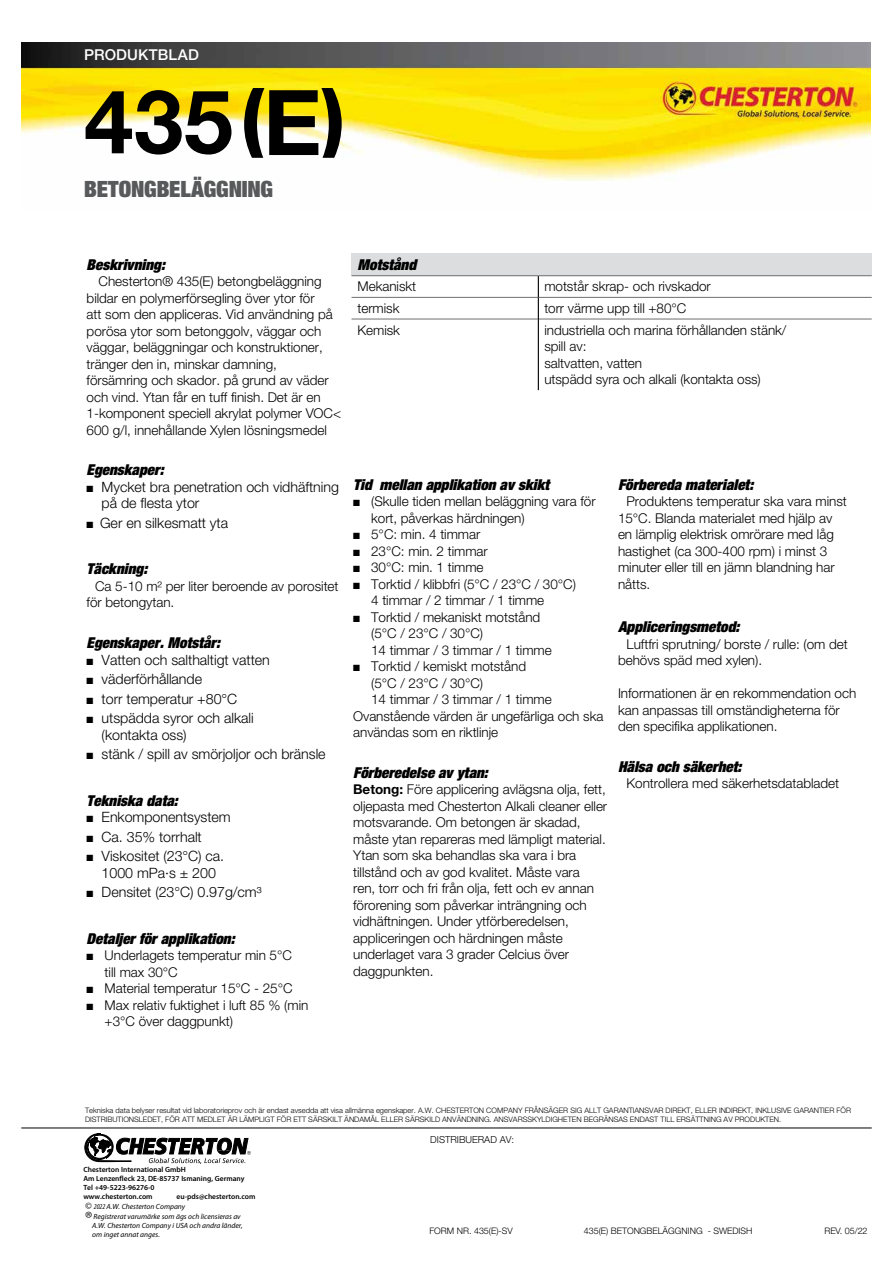
<style>
.page{position:relative;width:893px;height:1263px;background:#fff}
.page>*{position:absolute;margin:0;border:0;box-sizing:border-box;transform-origin:0 0}
.t1{font:700 88.5px "Helvetica Neue LT Std";color:#000}
.t2{font:900 condensed 22.5px "Helvetica Neue LT Std";letter-spacing:-.005em;color:#58595b}
.t3{font:italic 300 condensed 19.5px "Myriad Pro";color:#000}
.t4{font:italic 900 condensed 15px "Helvetica Neue LT Std";color:#000}
.t5{font:500 15px "Helvetica Neue LT Std";letter-spacing:.01em;color:#fff}
.t6{font:300 14.25px/16.5px "Helvetica Neue LT Std";letter-spacing:-.005em;color:#000}
.t7{font:300 13.5px/16.5px "Helvetica Neue LT Std";letter-spacing:-.005em;color:#000}
.t8{font:300 9.6px "Helvetica Neue LT Std";color:#000}
.t9{font:300 9px "Helvetica Neue LT Std";color:#000}
.t10{font:300 7.5px/9px "Helvetica Neue LT Std";color:#000}
.t11{font:600 7.5px/9px "Myriad Pro";color:#000}
.t12{font:italic 7.5px/9px "Myriad Pro";color:#000}
.s1{font-weight:700}
.s2{font-weight:400;font-style:italic;font-stretch:condensed;font-size:9.75px}
.s3{font-weight:400;font-style:italic;font-stretch:condensed}
.s4{font-weight:400;font-style:italic}
</style>
<div class="page">
<img style="left:21px;top:43px;width:849px;height:138px">
<svg style="left:85px;top:1133px;width:166px;height:31px"></svg>
<hr style="left:21px;top:1127px;width:851px;height:1px;background:#000">
<svg style="left:244px;top:88px;width:98px;height:70px;background:#706a3a"></svg>
<div style="left:351px;top:253px;width:521px;height:23px;background:#dcddde"></div>
<hr style="left:351px;top:275px;width:187px;height:1px;background:#6d6e71">
<hr style="left:538px;top:275px;width:334px;height:1px;background:#6d6e71">
<hr style="left:351px;top:297px;width:187px;height:1px;background:#6d6e71">
<hr style="left:539px;top:297px;width:333px;height:1px;background:#6d6e71">
<hr style="left:351px;top:319px;width:187px;height:1px;background:#6d6e71">
<hr style="left:539px;top:319px;width:333px;height:1px;background:#6d6e71">
<svg style="left:538px;top:276px;width:1px;height:43px"></svg>
<hr style="left:538px;top:319px;width:1px;height:71px;background:#000">
<p class="t5" style="left:84px;top:46px;width:116px">PRODUKTBLAD</p>
<h1 class="t1" style="left:84px;top:67px;width:150px">435</h1>
<h2 class="t2" style="left:84px;top:175px;width:190px">BETONGBELÄGGNING</h2>
<p class="t4" style="left:87px;top:255px;width:80px">Beskrivning:</p>
<p class="t7" style="left:87px;top:273px;width:256px;text-indent:12px">Chesterton® 435(E) betongbeläggning bildar en polymerförsegling över ytor för<br>att som den appliceras. Vid användning på porösa ytor som betonggolv, väggar och väggar, beläggningar och konstruktioner, tränger den in, minskar damning, försämring och skador. på grund av väder och vind. Ytan får en tuff finish. Det är en 1-komponent speciell akrylat polymer VOC&lt; 600 g/l, innehållande Xylen lösningsmedel</p>
<p class="t4" style="left:87px;top:460px;width:78px">Egenskaper:</p>
<p class="t6" style="left:102px;top:478px;width:239px;text-indent:-15px">■ Mycket bra penetration och vidhäftning på de flesta ytor</p>
<p class="t6" style="left:87px;top:514px;width:143px">■ Ger en silkesmatt yta</p>
<p class="t4" style="left:87px;top:559px;width:62px">Täckning:</p>
<p class="t7" style="left:87px;top:578px;width:253px;text-indent:9px">Ca 5-10 m² per liter beroende av porositet för betongytan.</p>
<p class="t4" style="left:87px;top:633px;width:135px">Egenskaper. Motstår:</p>
<p class="t6" style="left:87px;top:651px;width:185px">■ Vatten och salthaltigt vatten</p>
<p class="t6" style="left:87px;top:670px;width:117px">■ väderförhållande</p>
<p class="t6" style="left:87px;top:690px;width:152px">■ torr temperatur +80°C</p>
<p class="t6" style="left:102px;top:709px;width:154px;text-indent:-15px">■ utspädda syror och alkali (kontakta oss)</p>
<p class="t6" style="left:87px;top:745px;width:241px">■ stänk / spill av smörjoljor och bränsle</p>
<p class="t4" style="left:87px;top:790px;width:93px">Tekniska data:</p>
<p class="t6" style="left:87px;top:808px;width:146px">■ Enkomponentsystem</p>
<p class="t6" style="left:87px;top:828px;width:117px">■ Ca. 35% torrhalt</p>
<p class="t6" style="left:87px;top:847px;width:139px;text-align:center">■ Viskositet (23°C) ca.<br>1000 mPa·s ± 200</p>
<p class="t6" style="left:87px;top:883px;width:176px">■ Densitet (23°C) 0.97g/cm³</p>
<p class="t4" style="left:87px;top:928px;width:150px">Detaljer för applikation:</p>
<p class="t7" style="left:105px;top:947px;width:189px;text-indent:-18px">■ Underlagets temperatur min 5°C till max 30°C</p>
<p class="t7" style="left:87px;top:980px;width:207px">■ Material temperatur 15°C - 25°C</p>
<p class="t7" style="left:105px;top:996px;width:205px;text-indent:-18px">■ Max relativ fuktighet i luft 85 % (min +3°C över daggpunkt)</p>
<p class="t4" style="left:357px;top:255px;width:60px">Motstånd</p>
<p class="t7" style="left:357px;top:278px;width:60px">Mekaniskt</p>
<p class="t7" style="left:544px;top:278px;width:168px">motstår skrap- och rivskador</p>
<p class="t7" style="left:357px;top:300px;width:43px">termisk</p>
<p class="t7" style="left:544px;top:300px;width:144px">torr värme upp till +80°C</p>
<p class="t7" style="left:357px;top:321px;width:44px">Kemisk</p>
<p class="t7" style="left:544px;top:321px;width:244px">industriella och marina förhållanden stänk/ spill av:<br>saltvatten, vatten<br>utspädd syra och alkali (kontakta oss)</p>
<p class="t4" style="left:353px;top:475px;width:198px">Tid mellan applikation av skikt</p>
<p class="t7" style="left:371px;top:493px;width:226px;text-indent:-18px">■ (Skulle tiden mellan beläggning vara för kort, påverkas härdningen)</p>
<p class="t7" style="left:353px;top:526px;width:129px">■ 5°C: min. 4 timmar</p>
<p class="t7" style="left:353px;top:542px;width:136px">■ 23°C: min. 2 timmar</p>
<p class="t7" style="left:353px;top:559px;width:132px">■ 30°C: min. 1 timme</p>
<p class="t7" style="left:371px;top:575px;width:206px;text-indent:-18px">■ Torktid / klibbfri (5°C / 23°C / 30°C)<br>4 timmar / 2 timmar / 1 timme</p>
<p class="t7" style="left:371px;top:608px;width:182px;text-indent:-18px">■ Torktid / mekaniskt motstånd (5°C / 23°C / 30°C)<br>14 timmar / 3 timmar / 1 timme</p>
<p class="t7" style="left:353px;top:658px;width:174px">■ Torktid / kemiskt motstånd</p>
<p class="t7" style="left:371px;top:674px;width:114px">(5°C / 23°C / 30°C)</p>
<p class="t7" style="left:371px;top:691px;width:182px">14 timmar / 3 timmar / 1 timme</p>
<p class="t7" style="left:353px;top:707px;width:252px">Ovanstående värden är ungefärliga och ska</p>
<p class="t7" style="left:353px;top:724px;width:147px">användas som en riktlinje</p>
<p class="t4" style="left:353px;top:763px;width:136px">Förberedelse av ytan:</p>
<p class="t7" style="left:353px;top:781px;width:256px"><span class="s1">Betong:</span> Före applicering avlägsna olja, fett, oljepasta med Chesterton Alkali cleaner eller motsvarande. Om betongen är skadad, måste ytan repareras med lämpligt material.<br>Ytan som ska behandlas ska vara i bra tillstånd och av god kvalitet. Måste vara<br>ren, torr och fri från olja, fett och ev annan förorening som påverkar inträngning och vidhäftningen. Under ytförberedelsen, appliceringen och härdningen måste underlaget vara 3 grader Celcius över daggpunkten.</p>
<p class="t4" style="left:618px;top:475px;width:137px">Förbereda materialet:</p>
<p class="t7" style="left:618px;top:493px;width:230px;text-indent:9px">Produktens temperatur ska vara minst<br>15°C. Blanda materialet med hjälp av en lämplig elektrisk omrörare med låg hastighet (ca 300-400 rpm) i minst 3 minuter eller till en jämn blandning har nåtts.</p>
<p class="t4" style="left:618px;top:617px;width:123px">Appliceringsmetod:</p>
<p class="t7" style="left:618px;top:635px;width:231px;text-indent:9px">Luftfri sprutning/ borste / rulle: (om det behövs späd med xylen).</p>
<p class="t7" style="left:618px;top:685px;width:240px">Informationen är en rekommendation och kan anpassas till omständigheterna för den specifika applikationen.</p>
<p class="t4" style="left:618px;top:757px;width:125px">Hälsa och säkerhet:</p>
<p class="t7" style="left:626px;top:775px;width:214px">Kontrollera med säkerhetsdatabladet</p>
<p class="t10" style="left:85px;top:1106px;width:767px">Tekniska data belyser resultat vid laboratorieprov och är endast avsedda att visa allmänna egenskaper. A.W. CHESTERTON COMPANY FRÅNSÄGER SIG ALLT GARANTIANSVAR DIREKT, ELLER INDIREKT, INKLUSIVE GARANTIER FÖR<br>DISTRIBUTIONSLEDET, FÖR ATT MEDLET ÄR LÄMPLIGT FÖR ETT SÄRSKILT ÄNDAMÅL ELLER SÄRSKILD ANVÄNDNING. ANSVARSSKYLDIGHETEN BEGRÄNSAS ENDAST TILL ERSÄTTNING AV PRODUKTEN.</p>
<p class="t11" style="left:83px;top:1165px;width:163px">Chesterton International GmbH<br>Am Lenzenfleck 23, DE-85737 Ismaning, Germany<br>Тel +49-5223-96276-0<br>www.chesterton.com</p>
<p class="t11" style="left:85px;top:1191px;width:172px;line-height:10.1px;text-indent:91px">eu-pds@chesterton.com <span class="s2">©</span> <span class="s3">2022</span> <span class="s4">A.W. Chesterton Company</span></p>
<h3 class="t3" style="left:84px;top:1207px;width:9px">®</h3>
<p class="t12" style="left:92px;top:1211px;width:152px">Registrerat varumärke som ägs och licensieras av<br>A.W. Chesterton Company i USA och andra länder, om inget annat anges.</p>
<p class="t8" style="left:430px;top:1134px;width:85px">DISTRIBUERAD AV:</p>
<p class="t9" style="left:429px;top:1225px;width:85px">FORM NR. 435(E)-SV</p>
<p class="t9" style="left:584px;top:1225px;width:170px">435(E) BETONGBELÄGGNING - SWEDISH</p>
<p class="t9" style="left:824px;top:1225px;width:45px">REV. 05/22</p>
</div>
